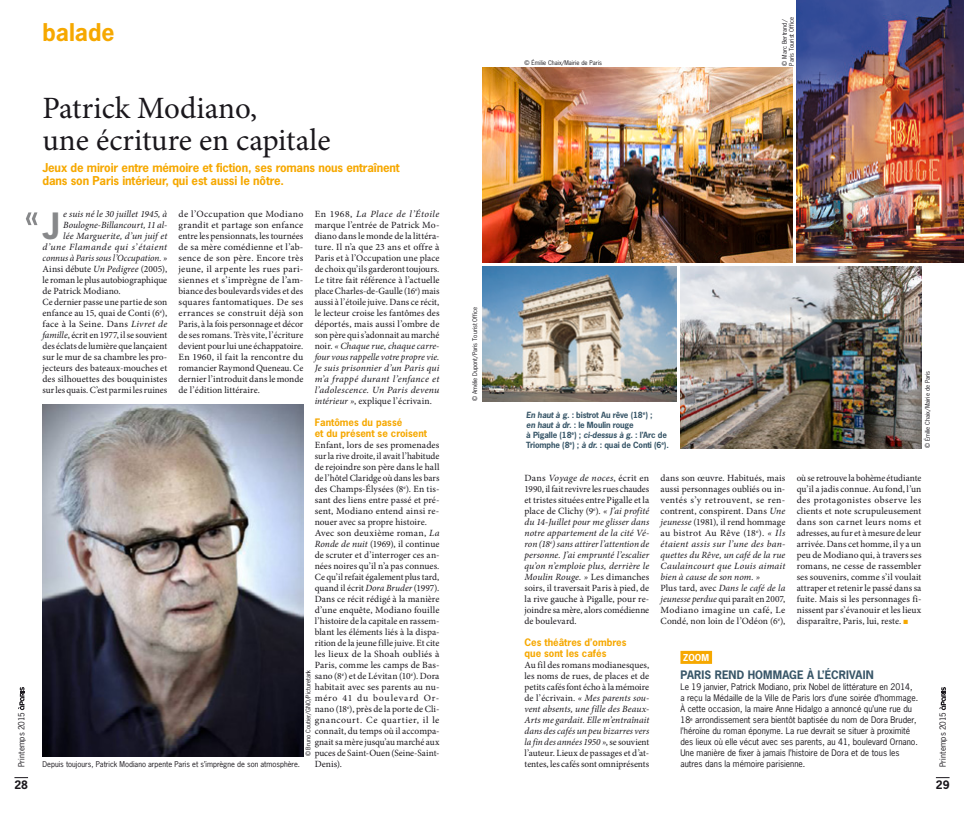
<style>
.page{position:relative;width:964px;height:814px;background:#fff}
.page>*{position:absolute;margin:0;border:0;box-sizing:border-box;transform-origin:0 0}
.t1{font:700 34.1px "News Gothic Std";color:#87888a}
.t2{font:31px/32px "Minion Pro";color:#1a171c}
.t3{font:700 23px "News Gothic Std";color:#f6a800}
.t4{font:700 11.5px/13px "News Gothic Std";letter-spacing:-.01em;color:#f6a800}
.t5{font:700 11px "News Gothic Std";letter-spacing:.01em;color:#385668}
.t6{font:700 11px "News Gothic Std";color:#1a171c}
.t7{font:700 9.7px/11px "News Gothic Std";color:#f6a800}
.t8{font:9.5px/11px "Minion Pro";letter-spacing:.005em;color:#1a171c;text-align:justify}
.t9{font:italic 9.5px "Minion Pro";letter-spacing:.005em;color:#1a171c}
.t10{font:italic 9.5px "Minion Pro";letter-spacing:.04em;color:#1a171c}
.t11{font:9.5px "Minion Pro";letter-spacing:.025em;color:#1a171c}
.t12{font:700 9px "News Gothic Std";color:#fff}
.t13{font:8.5px/11px "News Gothic Std";color:#1a171c}
.t14{font:700 8px/10px "News Gothic Std";letter-spacing:-.02em;color:#385668}
.t15{font:8px "News Gothic Std";letter-spacing:.015em;color:#1a171c}
.t16{font:7.5px "News Gothic Std";color:#1a171c}
.t17{font:6px/7px "News Gothic Std";color:#1a171c}
.s1{font-style:italic}
.s2{color:#f6a800}
</style>
<div class="page">
<svg style="left:18px;top:687px;width:6px;height:23px"></svg>
<svg style="left:939px;top:687px;width:7px;height:23px"></svg>
<svg style="left:14px;top:777px;width:14px;height:1px"></svg>
<svg style="left:936px;top:777px;width:13px;height:1px"></svg>
<div style="left:680px;top:651px;width:32px;height:13px;background:#f6a800"></div>
<img style="left:797px;top:0;width:167px;height:262px">
<img style="left:680px;top:267px;width:241px;height:181px">
<img style="left:482px;top:266px;width:194px;height:135px">
<img style="left:482px;top:68px;width:310px;height:194px">
<svg style="left:26px;top:212px;width:11px;height:13px"></svg>
<img style="left:43px;top:404px;width:260px;height:352px">
<h3 class="t3" style="left:43px;top:17px;width:74px">balade</h3>
<p class="t17" style="left:524px;top:59px;width:79px">© Émilie Chaix/Mairie de Paris</p>
<p class="t17" style="left:781px;top:66px;width:50px;rotate:-90deg">© Marc Bertrand/<br>Paris Tourist Office</p>
<h2 class="t2" style="left:43px;top:93px;width:290px">Patrick Modiano,<br>une écriture en capitale</h2>
<p class="t4" style="left:43px;top:161px;width:359px">Jeux de miroir entre mémoire et fiction, ses romans nous entraînent dans son Paris intérieur, qui est aussi le nôtre.</p>
<h1 class="t1" style="left:43px;top:204px;width:19px">J</h1>
<p class="t9" style="left:63px;top:208px;width:106px">e suis né le 30 juillet 1945, à</p>
<p class="t8" style="left:179px;top:209px;width:126px">de l’Occupation que Modiano grandit et partage son enfance entre les pensionnats, les tournées de sa mère comédienne et l’ab&shy;sence de son père. Encore très jeune, il arpente les rues pari&shy;siennes et s’imprègne de l’am&shy;biance des boulevards vides et des squares fantomatiques. De ses errances se construit déjà son Paris, à la fois personnage et décor de ses romans. Très vite, l’écriture devient pour lui une échappatoire.<br>En 1960, il fait la rencontre du romancier Raymond Queneau. Ce dernier l’introduit dans le monde de l’édition littéraire.</p>
<p class="t8" style="left:315px;top:209px;width:126px">En 1968, <span class="s1">La Place de l’Étoile </span>marque l’entrée de Patrick Mo&shy;diano dans le monde de la littéra&shy;ture. Il n’a que 23 ans et offre à Paris et à l’Occupation une place de choix qu’ils garderont toujours.<br>Le titre fait référence à l’actuelle place Charles-de-Gaulle (16<sup>e</sup>) mais aussi à l’étoile juive. Dans ce récit, le lecteur croise les fantômes des déportés, mais aussi l’ombre de son père qui s’adonnait au marché noir. <span class="s1">« Chaque rue, chaque carre&shy;four vous rappelle votre propre vie.<br>Je suis prisonnier d’un Paris qui m’a frappé durant l’enfance et l’adolescence. Un Paris devenu intérieur »</span>, explique l’écrivain.</p>
<p class="t7" style="left:315px;top:417px;width:114px">Fantômes du passé<br>et du présent se croisent</p>
<p class="t8" style="left:315px;top:440px;width:126px;text-align:left">Enfant, lors de ses promenades sur la rive droite, il avait l’habitude de rejoindre son père dans le hall de l’hôtel Claridge où dans les bars des Champs-Élysées (8<sup>e</sup>). En tis&shy;sant des liens entre passé et pré&shy;sent, Modiano entend ainsi re&shy;nouer avec sa propre histoire.<br>Avec son deuxième roman, <span class="s1">La<br>Ronde de nuit</span> (1969), il continue de scruter et d’interroger ces an&shy;nées noires qu’il n’a pas connues.<br>Ce qu’il refait également plus tard, quand il écrit <span class="s1">Dora Bruder</span> (1997).<br>Dans ce récit rédigé à la manière d’une enquête, Modiano fouille l’histoire de la capitale en rassem&shy;blant les éléments liés à la dispa&shy;rition de la jeune fille juive. Et cite les lieux de la Shoah oubliés à<br>Paris, comme les camps de Bas&shy;sano (8<sup>e</sup>) et de Lévitan (10<sup>e</sup>). Dora habitait avec ses parents au nu&shy;méro 41 du boulevard Or&shy;nano (18<sup>e</sup>), près de la porte de Cli&shy;gnancourt. Ce quartier, il le connaît, du temps où il accompa&shy;gnait sa mère jusqu’au marché aux puces de Saint-Ouen (Seine-Saint-<br>Denis).</p>
<p class="t9" style="left:63px;top:219px;width:106px">Boulogne-Billancourt, 11 al-</p>
<p class="t9" style="left:63px;top:230px;width:106px">lée Marguerite, d’un juif et</p>
<p class="t10" style="left:43px;top:241px;width:126px">d’une Flamande qui s’étaient</p>
<p class="t9" style="left:43px;top:252px;width:126px">connus à Paris sous l’Occupation. »</p>
<p class="t8" style="left:43px;top:264px;width:126px">Ainsi débute <span class="s1">Un Pedigree</span> (2005),</p>
<p class="t8" style="left:43px;top:275px;width:126px">le roman le plus autobiographique</p>
<p class="t8" style="left:43px;top:286px;width:80px">de Patrick Modiano.</p>
<p class="t8" style="left:43px;top:297px;width:126px">Ce dernier passe une partie de son</p>
<p class="t8" style="left:43px;top:308px;width:126px">enfance au 15, quai de Conti (6<sup>e</sup>),</p>
<p class="t11" style="left:43px;top:318px;width:126px">face à la Seine. Dans <span class="s1">Livret de</span></p>
<p class="t8" style="left:43px;top:330px;width:126px"><span class="s1">famille</span>, écrit en 1977, il se souvient</p>
<p class="t8" style="left:43px;top:341px;width:126px">des éclats de lumière que lançaient</p>
<p class="t8" style="left:43px;top:352px;width:126px">sur le mur de sa chambre les pro-</p>
<p class="t8" style="left:43px;top:363px;width:126px">jecteurs des bateaux-mouches et</p>
<p class="t8" style="left:43px;top:374px;width:126px">des silhouettes des bouquinistes</p>
<p class="t8" style="left:43px;top:385px;width:126px">sur les quais. C’est parmi les ruines</p>
<p class="t17" style="left:471px;top:401px;width:96px;rotate:-90deg">© Amélie Dupont/Paris Tourist Office</p>
<p class="t17" style="left:924px;top:448px;width:79px;rotate:-90deg">© Émilie Chaix/Mairie de Paris</p>
<p class="t14" style="left:526px;top:410px;width:144px"><span class="s1">En haut à g.</span> : bistrot Au rêve (18<sup>e</sup>) ;<br><span class="s1">en haut à dr.</span> : le Moulin rouge<br>à Pigalle (18<sup>e</sup>) ; <span class="s1">ci-dessus à g.</span> : l’Arc de Triomphe (8<sup>e</sup>) ; <span class="s1">à dr.</span> : quai de Conti (6<sup>e</sup>).</p>
<p class="t8" style="left:524px;top:473px;width:126px">Dans <span class="s1">Voyage de noces</span>, écrit en 1990, il fait revivre les rues chaudes et tristes situées entre Pigalle et la place de Clichy (9<sup>e</sup>). <span class="s1">« J’ai profité du 14-Juillet pour me glisser dans notre appartement de la cité Vé&shy;ron (18</span><sup>e</sup><span class="s1">) sans attirer l’attention de personne. J’ai emprunté l’escalier qu’on n’emploie plus, derrière le Moulin Rouge. »</span> Les dimanches soirs, il traversait Paris à pied, de la rive gauche à Pigalle, pour re&shy;joindre sa mère, alors comédienne de boulevard.</p>
<p class="t7" style="left:524px;top:637px;width:103px">Ces théâtres d’ombres que sont les cafés</p>
<p class="t8" style="left:524px;top:660px;width:126px">Au fil des romans modianesques, les noms de rues, de places et de petits cafés font écho à la mémoire de l’écrivain. <span class="s1">« Mes parents sou&shy;vent absents, une fille des Beaux-Arts me gardait. Elle m’entraînait dans des cafés un peu bizarres vers la fin des années 1950 »</span>, se souvient l’auteur. Lieux de passages et d’at&shy;tentes, les cafés sont omniprésents</p>
<p class="t8" style="left:660px;top:473px;width:126px;text-align:left">dans son œuvre. Habitués, mais aussi personnages oubliés ou in&shy;ventés s’y retrouvent, se ren&shy;contrent, conspirent. Dans <span class="s1">Une jeunesse</span> (1981), il rend hommage au bistrot Au Rêve (18<sup>e</sup>). <span class="s1">« Ils étaient assis sur l’une des ban&shy;quettes du Rêve, un café de la rue<br>Caulaincourt que Louis aimait bien à cause de son nom. »<br></span>Plus tard, avec <span class="s1">Dans le café de la jeunesse perdue</span> qui paraît en 2007,<br>Modiano imagine un café, Le<br>Condé, non loin de l’Odéon (6<sup>e</sup>),</p>
<p class="t8" style="left:797px;top:473px;width:126px">où se retrouve la bohème étudiante qu’il a jadis connue. Au fond, l’un des protagonistes observe les clients et note scrupuleusement dans son carnet leurs noms et adresses, au fur et à mesure de leur arrivée. Dans cet homme, il y a un peu de Modiano qui, à travers ses romans, ne cesse de rassembler ses souvenirs, comme s’il voulait attraper et retenir le passé dans sa fuite. Mais si les personnages fi&shy;nissent par s’évanouir et les lieux disparaître, Paris, lui, reste. <span class="s2">■</span></p>
<p class="t12" style="left:683px;top:652px;width:27px">zoom</p>
<p class="t5" style="left:680px;top:668px;width:195px">Paris rend hommage à l’écrivain</p>
<p class="t13" style="left:680px;top:681px;width:239px">Le 19 janvier, Patrick Modiano, prix Nobel de littérature en 2014, a reçu la Médaille de la Ville de Paris lors d’une soirée d’hommage.<br>À cette occasion, la maire Anne Hidalgo a annoncé qu’une rue du 18<sup>e</sup> arrondissement sera bientôt baptisée du nom de Dora Bruder, l’héroïne du roman éponyme. La rue devrait se situer à proximité des lieux où elle vécut avec ses parents, au 41, boulevard Ornano.<br>Une manière de fixer à jamais l’histoire de Dora et de tous les autres dans la mémoire parisienne.</p>
<p class="t17" style="left:305px;top:756px;width:88px;rotate:-90deg">© Bruno Coutier/GNO/Picturetank</p>
<p class="t15" style="left:16px;top:767px;width:57px;rotate:-90deg">Printemps 2015</p>
<p class="t15" style="left:938px;top:767px;width:57px;rotate:-90deg">Printemps 2015</p>
<p class="t6" style="left:14px;top:778px;width:15px">28</p>
<p class="t6" style="left:936px;top:778px;width:15px">29</p>
<p class="t16" style="left:43px;top:759px;width:259px">Depuis toujours, Patrick Modiano arpente Paris et s’imprègne de son atmosphère.</p>
</div>
